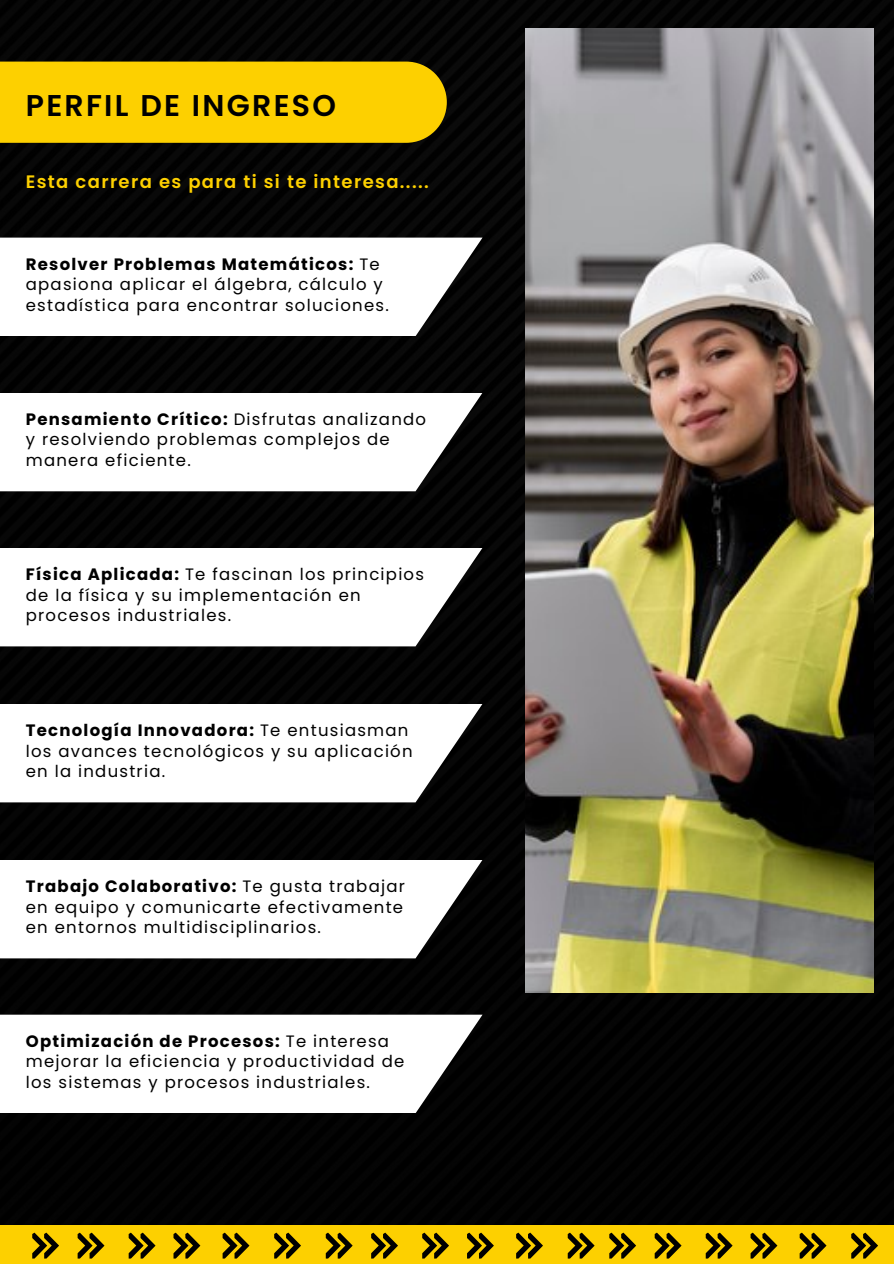
<style>
.page{position:relative;width:894px;height:1264px;background:#fff}
.page>*{position:absolute;margin:0;border:0;box-sizing:border-box;transform-origin:0 0}
.t1{font:600 30px "Poppins";letter-spacing:.075em;color:#000}
.t2{font:600 18px "Poppins";letter-spacing:.075em;color:#fdd000}
.t3{font:16.5px/20.2px "Poppins";letter-spacing:.075em;color:#000}
.s1{font-weight:700}
</style>
<div class="page">
<div style="left:0;top:0;width:893px;height:1263px;background:#000"></div>
<img style="left:525px;top:29px;width:348px;height:963px">
<div style="left:0;top:62px;width:446px;height:81px;background:#fdd000"></div>
<svg style="left:0;top:237px;width:482px;height:99px;background:#ececec"></svg>
<div style="left:0;top:393px;width:482px;height:98px;background:#fff"></div>
<div style="left:0;top:548px;width:482px;height:98px;background:#fff"></div>
<div style="left:0;top:704px;width:482px;height:98px;background:#fff"></div>
<div style="left:0;top:860px;width:482px;height:98px;background:#fff"></div>
<svg style="left:0;top:1014px;width:482px;height:99px;background:#ececec"></svg>
<div style="left:0;top:1225px;width:893px;height:38px;background:#fdd000"></div>
<svg style="left:32px;top:1232px;width:27px;height:26px"></svg>
<svg style="left:326px;top:1232px;width:26px;height:26px"></svg>
<svg style="left:609px;top:1232px;width:27px;height:26px"></svg>
<svg style="left:78px;top:1232px;width:26px;height:26px"></svg>
<svg style="left:371px;top:1232px;width:27px;height:26px"></svg>
<svg style="left:654px;top:1232px;width:27px;height:26px"></svg>
<svg style="left:129px;top:1232px;width:26px;height:26px"></svg>
<svg style="left:422px;top:1232px;width:27px;height:26px"></svg>
<svg style="left:705px;top:1232px;width:27px;height:26px"></svg>
<svg style="left:173px;top:1232px;width:27px;height:26px"></svg>
<svg style="left:467px;top:1232px;width:26px;height:26px"></svg>
<svg style="left:750px;top:1232px;width:27px;height:26px"></svg>
<svg style="left:222px;top:1232px;width:27px;height:26px"></svg>
<svg style="left:516px;top:1232px;width:27px;height:26px"></svg>
<svg style="left:799px;top:1232px;width:27px;height:26px"></svg>
<svg style="left:274px;top:1232px;width:27px;height:26px"></svg>
<svg style="left:567px;top:1232px;width:27px;height:26px"></svg>
<svg style="left:851px;top:1232px;width:26px;height:26px"></svg>
<h2 class="t1" style="left:26px;top:84px;width:312px">PERFIL DE INGRESO</h2>
<p class="t2" style="left:26px;top:169px;width:404px">Esta carrera es para ti si te interesa.....</p>
<p class="t3" style="left:26px;top:254px;width:364px"><span class="s1">Resolver Problemas Matemáticos:</span> Te apasiona aplicar el álgebra, cálculo y estadística para encontrar soluciones.</p>
<p class="t3" style="left:26px;top:409px;width:402px"><span class="s1">Pensamiento Crítico:</span> Disfrutas analizando y resolviendo problemas complejos de manera eficiente.</p>
<p class="t3" style="left:26px;top:564px;width:399px"><span class="s1">Física Aplicada:</span> Te fascinan los principios de la física y su implementación en procesos industriales.</p>
<p class="t3" style="left:26px;top:720px;width:388px"><span class="s1">Tecnología Innovadora:</span> Te entusiasman los avances tecnológicos y su aplicación en la industria.</p>
<p class="t3" style="left:26px;top:876px;width:380px;text-align:justify"><span class="s1">Trabajo Colaborativo:</span> Te gusta trabajar en equipo y comunicarte efectivamente en entornos multidisciplinarios.</p>
<p class="t3" style="left:26px;top:1031px;width:380px"><span class="s1">Optimización de Procesos:</span> Te interesa mejorar la eficiencia y productividad de los sistemas y procesos industriales.</p>
</div>
